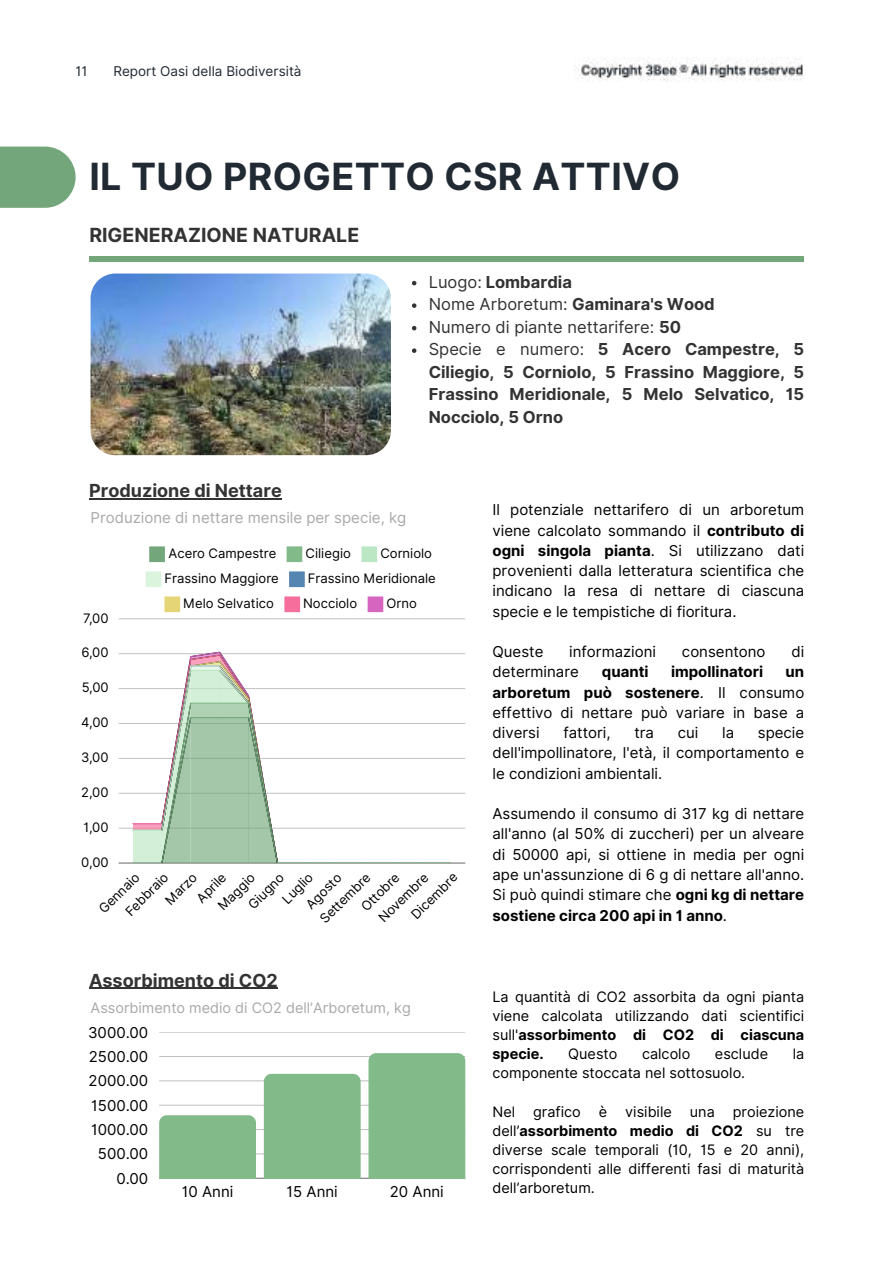
<style>
.page{position:relative;width:894px;height:1264px;background:#fff}
.page>*{position:absolute;margin:0;border:0;box-sizing:border-box;transform-origin:0 0}
.t1{font:700 37.5px "Inter";letter-spacing:.01em;color:#212933}
.t2{font:700 19.5px "Inter";color:#333}
.t3{font:700 18px "Inter";color:#333}
.t4{font:700 16.5px/22.5px "Inter";color:#333}
.t5{font:15px/20.2px "Inter";color:#000;text-align:justify}
.t6{font:15px "Inter";color:#aaa9a9}
.t7{font:700 15px "Inter";color:#000}
.t8{font:14.4px/19.2px "Inter";color:#000;text-align:justify}
.t9{font:14.4px "Inter";color:#aaa9a9}
.t10{font:13.5px "Inter";color:#212933}
.t11{font:13.05px "Inter";color:#000}
.s1{font-weight:400}
.s2{font-weight:700}
</style>
<div class="page">
<img style="left:574px;top:59px;width:229px;height:23px">
<img style="left:91px;top:273px;width:299px;height:182px">
<div style="left:149px;top:546px;width:16px;height:16px;background:#73a77b"></div>
<div style="left:286px;top:546px;width:16px;height:16px;background:#82ba8a"></div>
<div style="left:361px;top:546px;width:16px;height:16px;background:#bce7c4"></div>
<div style="left:146px;top:571px;width:15px;height:16px;background:#daf4de"></div>
<div style="left:289px;top:571px;width:16px;height:16px;background:#5585b1"></div>
<div style="left:164px;top:596px;width:16px;height:16px;background:#e5d576"></div>
<div style="left:284px;top:596px;width:16px;height:16px;background:#f66e9c"></div>
<div style="left:367px;top:596px;width:16px;height:16px;background:#d665c0"></div>
<hr style="left:118px;top:862px;width:347px;height:1px;background:#000;opacity:.6">
<hr style="left:118px;top:828px;width:347px;height:1px;background:#d4d4d4">
<hr style="left:118px;top:793px;width:347px;height:1px;background:#cdcdcd">
<hr style="left:118px;top:758px;width:347px;height:1px;background:#c6c6c6">
<hr style="left:118px;top:723px;width:347px;height:1px;background:#c0c0c0">
<hr style="left:118px;top:688px;width:347px;height:1px;background:#c7c7c7">
<hr style="left:118px;top:653px;width:347px;height:1px;background:#cecece">
<hr style="left:118px;top:618px;width:347px;height:1px;background:#d5d5d5">
<svg style="left:133px;top:651px;width:317px;height:212px"></svg>
<hr style="left:159px;top:1177px;width:306px;height:1px;background:#000;opacity:.6">
<hr style="left:159px;top:1153px;width:306px;height:1px;background:#000;opacity:.25">
<hr style="left:159px;top:1129px;width:306px;height:1px;background:#000;opacity:.25">
<hr style="left:159px;top:1104px;width:306px;height:1px;background:#ededed">
<hr style="left:159px;top:1080px;width:306px;height:1px;background:#d6d6d6">
<hr style="left:159px;top:1056px;width:306px;height:1px;background:#c0c0c0">
<hr style="left:159px;top:1032px;width:306px;height:1px;background:#d5d5d5">
<div style="left:159px;top:1115px;width:97px;height:63px;background:#82ba8a"></div>
<div style="left:264px;top:1073px;width:96px;height:105px;background:#82ba8a"></div>
<div style="left:368px;top:1053px;width:97px;height:125px;background:#82ba8a"></div>
<div style="left:0;top:146px;width:76px;height:62px;background:#73a77b"></div>
<div style="left:89px;top:256px;width:714px;height:5px;background:#73a77b"></div>
<svg style="left:412px;top:281px;width:4px;height:4px"></svg>
<svg style="left:412px;top:303px;width:4px;height:5px"></svg>
<svg style="left:412px;top:326px;width:4px;height:4px"></svg>
<svg style="left:412px;top:348px;width:4px;height:5px"></svg>
<hr style="left:89px;top:498px;width:193px;height:1px;background:#333">
<hr style="left:89px;top:987px;width:189px;height:2px;background:#333">
<p class="t10" style="left:76px;top:63px;width:13px">11</p>
<p class="t10" style="left:113px;top:63px;width:189px">Report Oasi della Biodiversità</p>
<h1 class="t1" style="left:89px;top:153px;width:592px">IL TUO PROGETTO CSR ATTIVO</h1>
<h2 class="t2" style="left:89px;top:223px;width:271px">RIGENERAZIONE NATURALE</h2>
<p class="t3" style="left:89px;top:480px;width:194px">Produzione di Nettare</p>
<p class="t4" style="left:428px;top:270px;width:377px"><span class="s1">Luogo:</span> Lombardia<br><span class="s1">Nome Arboretum:</span> Gaminara's Wood<br><span class="s1">Numero di piante nettarifere:</span> 50<br><span class="s1">Specie e numero:</span> 5 Acero Campestre, 5<br>Ciliegio, 5 Corniolo, 5 Frassino Maggiore, 5<br>Frassino Meridionale, 5 Melo Selvatico, 15<br>Nocciolo, 5 Orno</p>
<p class="t6" style="left:91px;top:509px;width:317px">Produzione di nettare mensile per specie, kg</p>
<p class="t5" style="left:492px;top:500px;width:313px">Il potenziale nettarifero di un arboretum viene calcolato sommando il <span class="s2">contributo di ogni singola pianta</span>. Si utilizzano dati provenienti dalla letteratura scientifica che indicano la resa di nettare di ciascuna specie e le tempistiche di fioritura.</p>
<p class="t5" style="left:492px;top:641px;width:52px">Queste</p>
<p class="t5" style="left:569px;top:641px;width:88px">informazioni</p>
<p class="t5" style="left:681px;top:641px;width:85px">consentono</p>
<p class="t5" style="left:791px;top:641px;width:14px">di</p>
<p class="t5" style="left:492px;top:662px;width:88px">determinare</p>
<p class="t7" style="left:601px;top:663px;width:48px">quanti</p>
<p class="t7" style="left:670px;top:663px;width:94px">impollinatori</p>
<p class="t11" style="left:168px;top:545px;width:109px">Acero Campestre</p>
<p class="t11" style="left:305px;top:545px;width:47px">Ciliegio</p>
<p class="t11" style="left:380px;top:545px;width:53px">Corniolo</p>
<p class="t11" style="left:164px;top:570px;width:116px">Frassino Maggiore</p>
<p class="t11" style="left:308px;top:570px;width:129px">Frassino Meridionale</p>
<p class="t11" style="left:183px;top:595px;width:92px">Melo Selvatico</p>
<p class="t11" style="left:303px;top:595px;width:55px">Nocciolo</p>
<p class="t11" style="left:386px;top:595px;width:32px">Orno</p>
<p class="t11" style="left:83px;top:610px;width:27px">7,00</p>
<p class="t11" style="left:81px;top:645px;width:29px">6,00</p>
<p class="t5" style="left:492px;top:662px;width:313px;text-indent:293px"><span class="s2">un arboretum può sostenere</span>. Il consumo effettivo di nettare può variare in base a diversi</p>
<p class="t11" style="left:82px;top:679px;width:28px">5,00</p>
<p class="t11" style="left:81px;top:714px;width:29px">4,00</p>
<p class="t5" style="left:563px;top:722px;width:49px">fattori,</p>
<p class="t5" style="left:634px;top:722px;width:21px">tra</p>
<p class="t5" style="left:677px;top:722px;width:22px">cui</p>
<p class="t5" style="left:722px;top:722px;width:13px">la</p>
<p class="t5" style="left:492px;top:722px;width:313px;text-indent:265px">specie dell'impollinatore, l'età, il comportamento e le condizioni ambientali.</p>
<p class="t5" style="left:492px;top:803px;width:313px">Assumendo il consumo di 317 kg di nettare all'anno (al 50% di zuccheri) per un alveare di 50000 api, si ottiene in media per ogni ape un'assunzione di 6 g di nettare all'anno.<br>Si può quindi stimare che <span class="s2">ogni kg di nettare sostiene circa 200 api in 1 anno</span>.</p>
<p class="t11" style="left:81px;top:749px;width:29px">3,00</p>
<p class="t11" style="left:81px;top:784px;width:29px">2,00</p>
<p class="t11" style="left:83px;top:819px;width:27px">1,00</p>
<p class="t11" style="left:81px;top:854px;width:29px">0,00</p>
<p class="t11" style="left:407px;top:911px;width:61px;rotate:-45deg">Dicembre</p>
<p class="t11" style="left:375px;top:914px;width:65px;rotate:-45deg">Novembre</p>
<p class="t11" style="left:122px;top:907px;width:56px;rotate:-45deg">Febbraio</p>
<p class="t11" style="left:358px;top:903px;width:49px;rotate:-45deg">Ot obre</p>
<p class="t11" style="left:96px;top:905px;width:52px;rotate:-45deg">Gennaio</p>
<p class="t11" style="left:162px;top:896px;width:40px;rotate:-45deg">Marzo</p>
<p class="t11" style="left:317px;top:915px;width:66px;rotate:-45deg">Set embre</p>
<p class="t11" style="left:245px;top:901px;width:46px;rotate:-45deg">Giugno</p>
<p class="t11" style="left:279px;top:895px;width:38px;rotate:-45deg">Luglio</p>
<p class="t11" style="left:193px;top:894px;width:37px;rotate:-45deg">Aprile</p>
<p class="t11" style="left:214px;top:902px;width:48px;rotate:-45deg">Mag io</p>
<p class="t11" style="left:302px;top:900px;width:45px;rotate:-45deg">Agosto</p>
<p class="t3" style="left:89px;top:969px;width:190px">Assorbimento di CO2</p>
<p class="t9" style="left:91px;top:999px;width:322px">Assorbimento medio di CO2 dell’Arboretum, kg</p>
<p class="t5" style="left:88px;top:1022px;width:61px">3000.00</p>
<p class="t5" style="left:89px;top:1046px;width:61px">2500.00</p>
<p class="t5" style="left:89px;top:1070px;width:61px">2000.00</p>
<p class="t5" style="left:91px;top:1095px;width:58px">1500.00</p>
<p class="t5" style="left:91px;top:1119px;width:59px">1000.00</p>
<p class="t5" style="left:98px;top:1143px;width:52px">500.00</p>
<p class="t5" style="left:116px;top:1168px;width:33px">0.00</p>
<p class="t5" style="left:182px;top:1181px;width:53px">10 Anni</p>
<p class="t5" style="left:286px;top:1181px;width:53px">15 Anni</p>
<p class="t5" style="left:390px;top:1181px;width:55px">20 Anni</p>
<p class="t8" style="left:492px;top:987px;width:313px">La quantità di CO2 assorbita da ogni pianta viene calcolata utilizzando dati scientifici sull'<span class="s2">assorbimento di CO2 di ciascuna specie.</span></p>
<p class="t8" style="left:568px;top:1044px;width:51px">Questo</p>
<p class="t8" style="left:642px;top:1044px;width:50px">calcolo</p>
<p class="t8" style="left:714px;top:1044px;width:55px">esclude</p>
<p class="t8" style="left:792px;top:1044px;width:13px">la</p>
<p class="t8" style="left:492px;top:1063px;width:254px">componente stoccata nel sottosuolo.</p>
<p class="t8" style="left:492px;top:1101px;width:313px">Nel grafico è visibile una proiezione dell’<span class="s2">assorbimento medio di CO2</span> su tre diverse scale temporali (10, 15 e 20 anni), corrispondenti alle differenti fasi di maturità dell’arboretum.</p>
</div>
